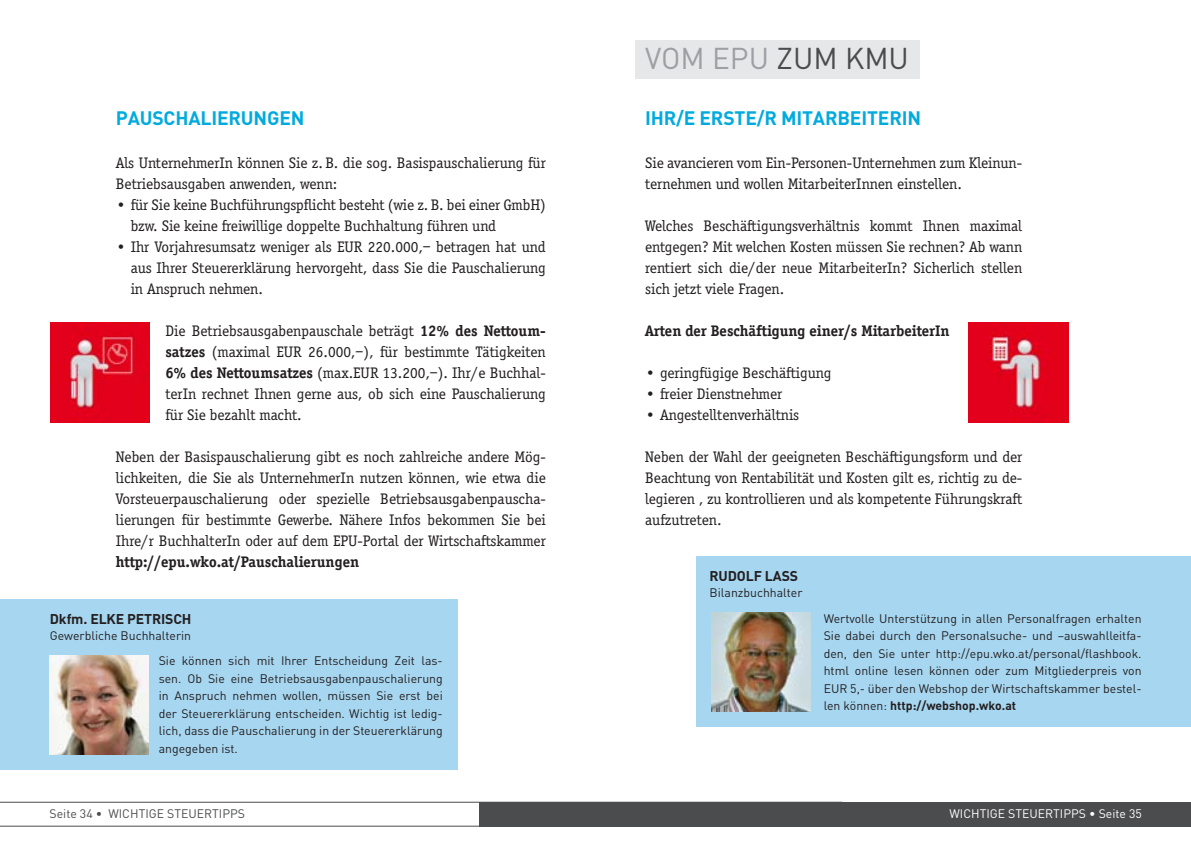
<style>
.page{position:relative;width:1191px;height:844px;background:#fff}
.page>*{position:absolute;margin:0;border:0;box-sizing:border-box;transform-origin:0 0}
.t1{font:29.75px "DIN";color:#9d9fa2}
.t2{font:29.75px "DIN";color:#4b4c4d}
.t3{font:700 19.25px "DIN";letter-spacing:-.01em;color:#02aade}
.t4{font:15.75px/21px "Officina Serif";color:#231f20;text-align:justify}
.t5{font:700 15.75px "Officina Serif";color:#231f20}
.t6{font:700 14px "DIN";letter-spacing:-.01em;color:#231f20}
.t7{font:12.25px/17.5px "DIN";color:#231f20;text-align:justify}
.t8{font:12.25px "DIN";color:#4b4c4d}
.t9{font:12.25px "DIN";color:#fff}
.s1{font-weight:700}
.s2{color:#4b4c4d}
</style>
<div class="page">
<img style="left:50px;top:322px;width:99px;height:100px">
<div style="left:0;top:598px;width:457px;height:171px;background:#a7d6f0"></div>
<img style="left:50px;top:655px;width:99px;height:99px">
<div style="left:635px;top:40px;width:284px;height:38px;background:#e6e7e9"></div>
<img style="left:969px;top:322px;width:99px;height:100px">
<svg style="left:0;top:801px;width:480px;height:25px"></svg>
<div style="left:480px;top:801px;width:711px;height:25px;background:#4b4c4d"></div>
<div style="left:697px;top:556px;width:494px;height:170px;background:#a7d6f0"></div>
<img style="left:711px;top:612px;width:99px;height:99px">
<p class="t3" style="left:116px;top:106px;width:25px">PAUSCHALIERUNGEN</p>
<p class="t4" style="left:116px;top:152px;width:431px">Als UnternehmerIn können Sie z. B. die sog. Basispauschalierung für<br>Betriebsausgaben anwenden, wenn:</p>
<p class="t4" style="left:131px;top:194px;width:417px;text-indent:-15px">• für Sie keine Buchführungspflicht besteht (wie z. B. bei einer GmbH) bzw. Sie keine freiwillige doppelte Buchhaltung führen und</p>
<p class="t4" style="left:131px;top:236px;width:417px;text-indent:-15px">• Ihr Vorjahresumsatz weniger als EUR 220.000,– betragen hat und aus Ihrer Steuererklärung hervorgeht, dass Sie die Pauschalierung in Anspruch nehmen.</p>
<p class="t4" style="left:165px;top:320px;width:382px">Die Betriebsausgabenpauschale beträgt <span class="s1">12% des Nettoum&shy;satzes</span> (maximal EUR 26.000,–), für bestimmte Tätigkeiten <span class="s1">6% des Nettoumsatzes</span> (max.EUR 13.200,–). Ihr/e Buchhal&shy;terIn rechnet Ihnen gerne aus, ob sich eine Pauschalierung für Sie bezahlt macht.</p>
<p class="t4" style="left:116px;top:446px;width:431px">Neben der Basispauschalierung gibt es noch zahlreiche andere Mög&shy;lichkeiten, die Sie als UnternehmerIn nutzen können, wie etwa die Vorsteuerpauschalierung oder spezielle Betriebsausgabenpauscha&shy;lierungen für bestimmte Gewerbe. Nähere Infos bekommen Sie bei Ihre/r BuchhalterIn oder auf dem EPU-Portal der Wirtschaftskammer</p>
<p class="t5" style="left:116px;top:552px;width:245px">http://epu.wko.at/Pauschalierungen</p>
<p class="t6" style="left:50px;top:609px;width:58px">DKFM. ELKE</p>
<p class="t6" style="left:127px;top:609px;width:66px">PETRISCH</p>
<p class="t7" style="left:159px;top:622px;width:285px;line-height:25.6px;text-indent:-109px">Gewerbliche Buchhalterin<br>Sie können sich mit Ihrer Entscheidung Zeit las-</p>
<p class="t7" style="left:159px;top:669px;width:285px">sen. Ob Sie eine Betriebsausgabenpauschalierung in Anspruch nehmen wollen, müssen Sie erst bei der Steuererklärung entscheiden. Wichtig ist ledig&shy;lich, dass die Pauschalierung in der Steuererklärung angegeben ist.</p>
<h1 class="t1" style="left:645px;top:40px;width:152px">Vom EPU <span class="s2">zum</span></h1>
<h1 class="t2" style="left:845px;top:40px;width:65px">KMU</h1>
<p class="t3" style="left:645px;top:106px;width:67px">IHR/E ERSTE</p>
<p class="t3" style="left:757px;top:106px;width:51px">/R MITARBEITER</p>
<p class="t3" style="left:901px;top:106px;width:18px">IN</p>
<p class="t4" style="left:645px;top:152px;width:378px">Sie avancieren vom Ein-Personen-Unternehmen zum Kleinun&shy;ternehmen und wollen MitarbeiterInnen einstellen.</p>
<p class="t4" style="left:645px;top:215px;width:379px">Welches Beschäftigungsverhältnis kommt Ihnen maximal entgegen? Mit welchen Kosten müssen Sie rechnen? Ab wann rentiert sich die/der neue MitarbeiterIn? Sicherlich stellen sich jetzt viele Fragen.</p>
<p class="t5" style="left:645px;top:321px;width:306px">Arten der Beschäftigung einer/s MitarbeiterIn</p>
<p class="t4" style="left:645px;top:362px;width:188px">• geringfügige Beschäftigung</p>
<p class="t4" style="left:645px;top:383px;width:139px">• freier Dienstnehmer</p>
<p class="t4" style="left:645px;top:404px;width:156px">• Angestelltenverhältnis</p>
<p class="t4" style="left:645px;top:446px;width:378px">Neben der Wahl der geeigneten Beschäftigungsform und der Beachtung von Rentabilität und Kosten gilt es, richtig zu de&shy;legieren , zu kontrollieren und als kompetente Führungskraft aufzutreten.</p>
<p class="t6" style="left:709px;top:567px;width:90px">RUDOLF LASS</p>
<p class="t7" style="left:709px;top:583px;width:94px">Bilanzbuchhalter</p>
<p class="t7" style="left:823px;top:609px;width:319px">Wertvolle Unterstützung in allen Personalfragen erhalten Sie dabei durch den Personalsuche- und –auswahlleitfa&shy;den, den Sie unter http://epu.wko.at/personal/flashbook. html online lesen können oder zum Mitgliederpreis von EUR 5,- über den Webshop der Wirtschaftskammer bestel&shy;len können: <span class="s1">HTTP://WEBSHOP.WKO.AT</span></p>
<p class="t8" style="left:50px;top:805px;width:197px">Seite 34 • WICHTIGE STEUERTIPPS</p>
<p class="t9" style="left:949px;top:805px;width:194px">WICHTIGE STEUERTIPPS • Seite 35</p>
</div>
